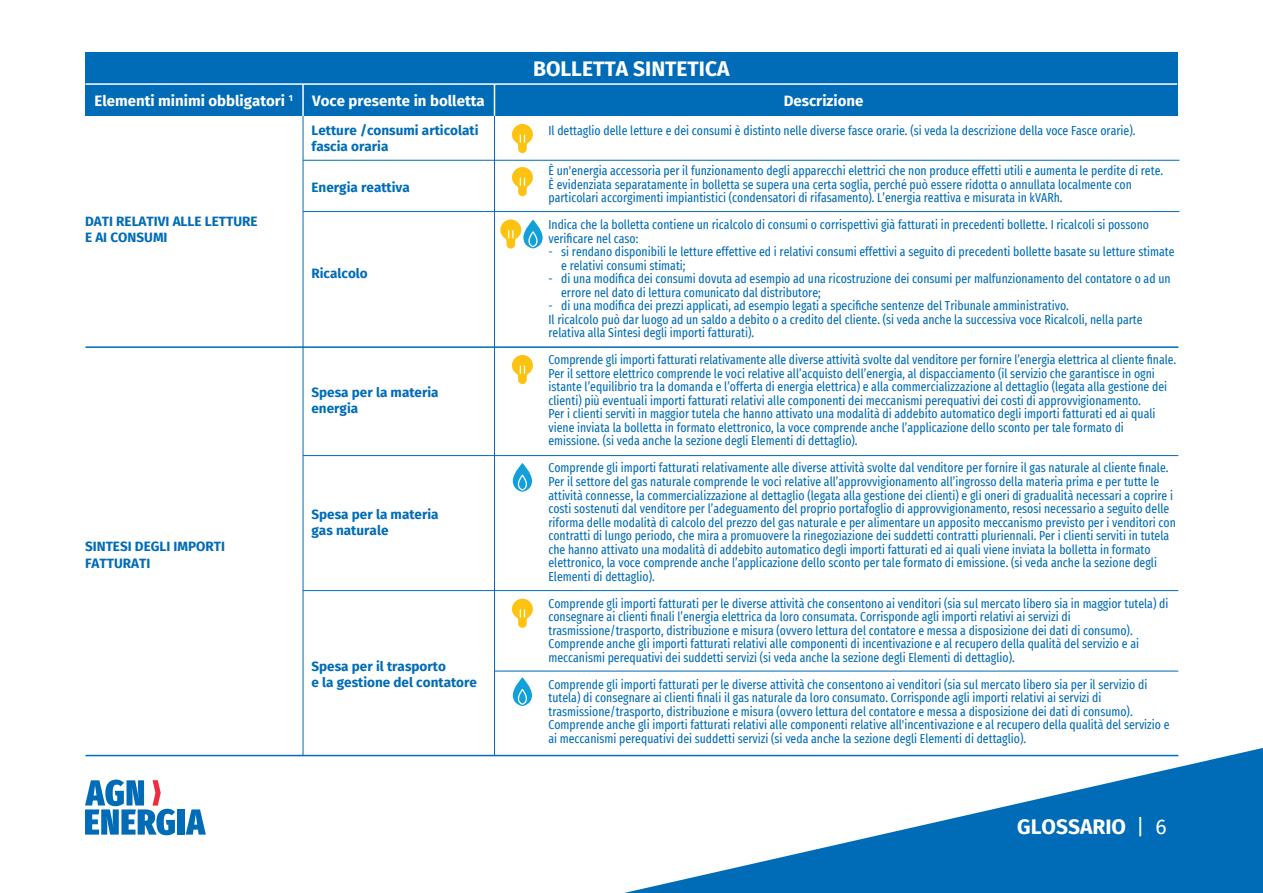
<style>
.page{position:relative;width:1263px;height:893px;background:#fff}
.page>*{position:absolute;margin:0;border:0;box-sizing:border-box;transform-origin:0 0}
.t1{font:700 21px "Fira Sans";color:#fff}
.t2{font:700 15px "Fira Sans";color:#fff}
.t3{font:700 13.5px/16.2px "Fira Sans";color:#006cb7}
.t4{font:extra-condensed 12.75px/13.5px "Fira Sans";color:#006cb7}
.s1{font-weight:400}
</style>
<div class="page">
<svg style="left:624px;top:748px;width:639px;height:145px;fill:#066fb8"></svg>
<svg style="left:85px;top:780px;width:90px;height:55px"></svg>
<div style="left:178px;top:809px;width:7px;height:26px;background:#006cb7"></div>
<svg style="left:186px;top:809px;width:20px;height:26px"></svg>
<div style="left:85px;top:52px;width:1093px;height:64px;background:#006cb7"></div>
<hr style="left:85px;top:83px;width:1092px;height:2px;background:#fff">
<hr style="left:302px;top:84px;width:2px;height:32px;background:#fff">
<hr style="left:494px;top:84px;width:1px;height:32px;background:#fff">
<hr style="left:494px;top:116px;width:1px;height:639px;background:#006cb7">
<hr style="left:303px;top:116px;width:1px;height:639px;background:#006cb7">
<svg style="left:512px;top:124px;width:21px;height:29px"></svg>
<svg style="left:512px;top:167px;width:21px;height:29px"></svg>
<svg style="left:512px;top:355px;width:21px;height:29px"></svg>
<svg style="left:512px;top:598px;width:21px;height:30px"></svg>
<svg style="left:513px;top:463px;width:19px;height:29px"></svg>
<svg style="left:513px;top:677px;width:19px;height:29px"></svg>
<hr style="left:303px;top:455px;width:875px;height:1px;background:#006cb7">
<hr style="left:303px;top:590px;width:875px;height:1px;background:#006cb7">
<hr style="left:85px;top:755px;width:1093px;height:1px;background:#006cb7">
<hr style="left:303px;top:160px;width:876px;height:1px;background:#006cb7">
<hr style="left:303px;top:211px;width:876px;height:1px;background:#006cb7">
<svg style="left:500px;top:219px;width:43px;height:30px"></svg>
<hr style="left:85px;top:346px;width:1093px;height:2px;background:#006cb7">
<hr style="left:494px;top:671px;width:684px;height:1px;background:#006cb7">
<h1 class="t1" style="left:533px;top:51px;width:198px">BOLLETTA SINTETICA</h1>
<p class="t2" style="left:94px;top:88px;width:200px">Elementi minimi obbligatori <sup>1</sup></p>
<p class="t2" style="left:312px;top:88px;width:174px">Voce presente in bolletta</p>
<p class="t2" style="left:784px;top:88px;width:81px">Descrizione</p>
<p class="t4" style="left:548px;top:123px;width:588px">Il dettaglio delle letture e dei consumi è distinto nelle diverse fasce orarie. (si veda la descrizione della voce Fasce orarie).</p>
<p class="t4" style="left:548px;top:164px;width:616px">È un'energia accessoria per il funzionamento degli apparecchi elettrici che non produce effetti utili e aumenta le perdite di rete.<br>È evidenziata separatamente in bolletta se supera una certa soglia, perché può essere ridotta o annullata localmente con particolari accorgimenti impiantistici (condensatori di rifasamento). L’energia reattiva e misurata in kVARh.</p>
<p class="t4" style="left:548px;top:218px;width:602px">Indica che la bolletta contiene un ricalcolo di consumi o corrispettivi già fatturati in precedenti bollette. I ricalcoli si possono verificare nel caso:</p>
<p class="t4" style="left:561px;top:245px;width:615px;text-indent:-13px">- si rendano disponibili le letture effettive ed i relativi consumi effettivi a seguito di precedenti bollette basate su letture stimate e relativi consumi stimati;</p>
<p class="t4" style="left:561px;top:272px;width:611px;text-indent:-13px">- di una modifica dei consumi dovuta ad esempio ad una ricostruzione dei consumi per malfunzionamento del contatore o ad un errore nel dato di lettura comunicato dal distributore;</p>
<p class="t4" style="left:548px;top:299px;width:596px">- di una modifica dei prezzi applicati, ad esempio legati a specifiche sentenze del Tribunale amministrativo.<br>Il ricalcolo può dar luogo ad un saldo a debito o a credito del cliente. (si veda anche la successiva voce Ricalcoli, nella parte relativa alla Sintesi degli importi fatturati).</p>
<p class="t4" style="left:548px;top:353px;width:629px">Comprende gli importi fatturati relativamente alle diverse attività svolte dal venditore per fornire l’energia elettrica al cliente finale.<br>Per il settore elettrico comprende le voci relative all’acquisto dell’energia, al dispacciamento (il servizio che garantisce in ogni istante l’equilibrio tra la domanda e l’offerta di energia elettrica) e alla commercializzazione al dettaglio (legata alla gestione dei clienti) più eventuali importi fatturati relativi alle componenti dei meccanismi perequativi dei costi di approvvigionamento.<br>Per i clienti serviti in maggior tutela che hanno attivato una modalità di addebito automatico degli importi fatturati ed ai quali viene inviata la bolletta in formato elettronico, la voce comprende anche l’applicazione dello sconto per tale formato di emissione. (si veda anche la sezione degli Elementi di dettaglio).</p>
<p class="t4" style="left:548px;top:461px;width:629px">Comprende gli importi fatturati relativamente alle diverse attività svolte dal venditore per fornire il gas naturale al cliente finale.<br>Per il settore del gas naturale comprende le voci relative all’approvvigionamento all’ingrosso della materia prima e per tutte le attività connesse, la commercializzazione al dettaglio (legata alla gestione dei clienti) e gli oneri di gradualità necessari a coprire i costi sostenuti dal venditore per l’adeguamento del proprio portafoglio di approvvigionamento, resosi necessario a seguito delle riforma delle modalità di calcolo del prezzo del gas naturale e per alimentare un apposito meccanismo previsto per i venditori con contratti di lungo periodo, che mira a promuovere la rinegoziazione dei suddetti contratti pluriennali. Per i clienti serviti in tutela che hanno attivato una modalità di addebito automatico degli importi fatturati ed ai quali viene inviata la bolletta in formato elettronico, la voce comprende anche l’applicazione dello sconto per tale formato di emissione. (si veda anche la sezione degli Elementi di dettaglio).</p>
<p class="t4" style="left:548px;top:596px;width:621px">Comprende gli importi fatturati per le diverse attività che consentono ai venditori (sia sul mercato libero sia in maggior tutela) di consegnare ai clienti finali l’energia elettrica da loro consumata. Corrisponde agli importi relativi ai servizi di trasmissione/trasporto, distribuzione e misura (ovvero lettura del contatore e messa a disposizione dei dati di consumo).<br>Comprende anche gli importi fatturati relativi alle componenti di incentivazione e al recupero della qualità del servizio e ai meccanismi perequativi dei suddetti servizi (si veda anche la sezione degli Elementi di dettaglio).</p>
<p class="t4" style="left:548px;top:677px;width:623px">Comprende gli importi fatturati per le diverse attività che consentono ai venditori (sia sul mercato libero sia per il servizio di tutela) di consegnare ai clienti finali il gas naturale da loro consumato. Corrisponde agli importi relativi ai servizi di trasmissione/trasporto, distribuzione e misura (ovvero lettura del contatore e messa a disposizione dei dati di consumo).<br>Comprende anche gli importi fatturati relativi alle componenti relative all'incentivazione e al recupero della qualità del servizio e ai meccanismi perequativi dei suddetti servizi (si veda anche la sezione degli Elementi di dettaglio).</p>
<p class="t3" style="left:311px;top:121px;width:169px">Letture /consumi articolati fascia oraria</p>
<p class="t3" style="left:311px;top:178px;width:100px">Energia reattiva</p>
<p class="t3" style="left:85px;top:212px;width:174px">DATI RELATIVI ALLE LETTURE<br>E AI CONSUMI</p>
<p class="t3" style="left:311px;top:264px;width:58px">Ricalcolo</p>
<p class="t3" style="left:311px;top:383px;width:129px">Spesa per la materia energia</p>
<p class="t3" style="left:311px;top:505px;width:129px">Spesa per la materia gas naturale</p>
<p class="t3" style="left:85px;top:538px;width:142px">SINTESI DEGLI IMPORTI<br>FATTURATI</p>
<p class="t3" style="left:311px;top:657px;width:167px">Spesa per il trasporto<br>e la gestione del contatore</p>
<h1 class="t1" style="left:1017px;top:809px;width:151px">GLOSSARIO <span class="s1">| 6</span></h1>
</div>
